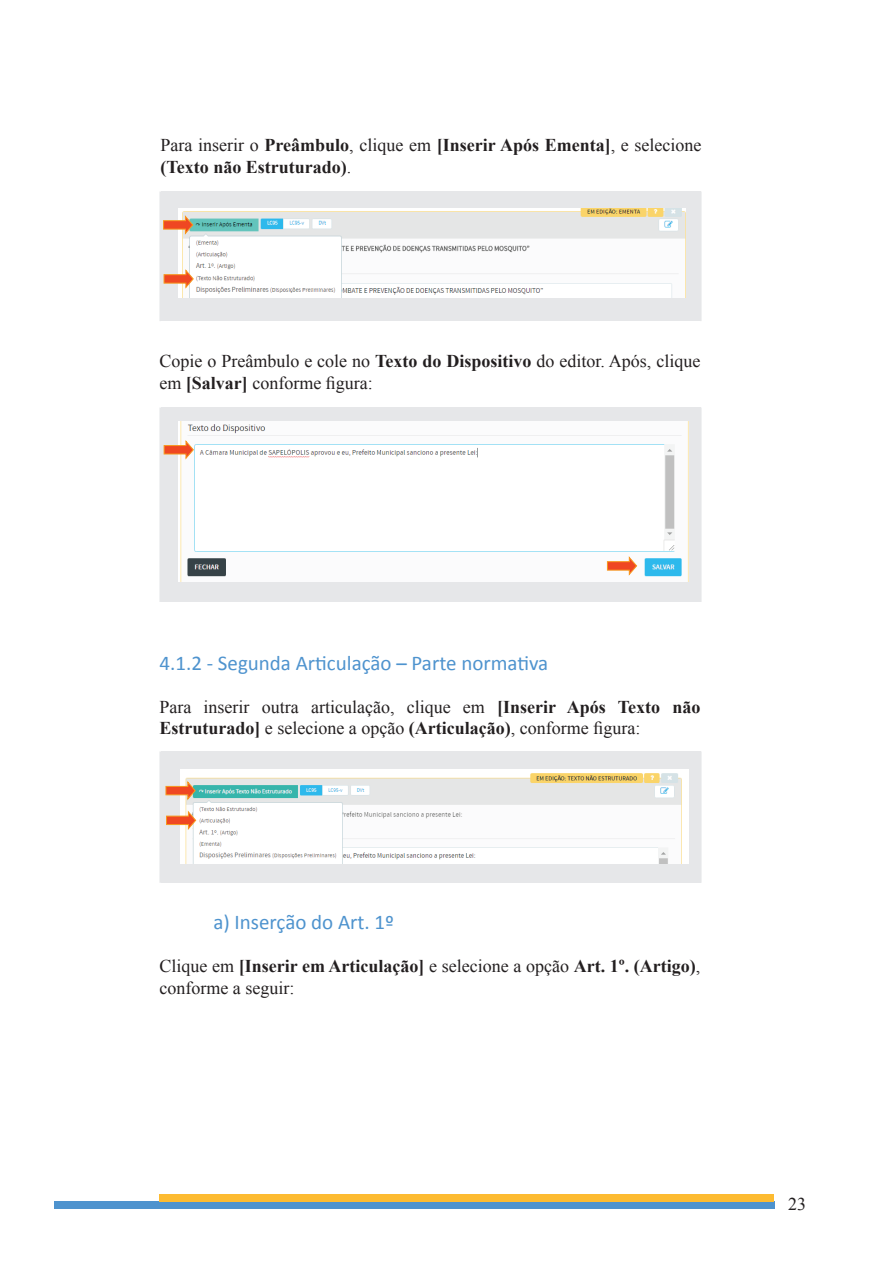
<style>
.page{position:relative;width:893px;height:1263px;background:#fff}
.page>*{position:absolute;margin:0;border:0;box-sizing:border-box;transform-origin:0 0}
.t1{font:21px "Calibri";color:#4e93ce}
.t2{font:18px/21.6px "Times New Roman";color:#231f20}
.t3{font:700 18px/21.6px "Times New Roman";color:#231f20}
.s1{font-weight:400}
.s2{font-weight:700}
</style>
<div class="page">
<div style="left:54px;top:1202px;width:720px;height:7px;background:#4e93ce"></div>
<div style="left:159px;top:1194px;width:615px;height:8px;background:#fdbb31"></div>
<div style="left:161px;top:191px;width:539px;height:130px;background:#e6e7e9"></div>
<hr style="left:700px;top:191px;width:2px;height:130px;background:#e6e7e9">
<hr style="left:159px;top:191px;width:2px;height:130px;background:#e6e7e9">
<img style="left:178px;top:209px;width:507px;height:88px">
<svg style="left:163px;top:269px;width:31px;height:21px"></svg>
<svg style="left:163px;top:215px;width:31px;height:21px"></svg>
<div style="left:161px;top:407px;width:539px;height:195px;background:#e6e7e9"></div>
<hr style="left:700px;top:407px;width:2px;height:195px;background:#e6e7e9">
<hr style="left:159px;top:407px;width:2px;height:195px;background:#e6e7e9">
<img style="left:178px;top:421px;width:510px;height:161px">
<svg style="left:606px;top:556px;width:32px;height:21px"></svg>
<svg style="left:163px;top:440px;width:31px;height:21px"></svg>
<div style="left:161px;top:751px;width:539px;height:132px;background:#e6e7e9"></div>
<hr style="left:700px;top:751px;width:2px;height:132px;background:#e6e7e9">
<hr style="left:159px;top:751px;width:2px;height:132px;background:#e6e7e9">
<img style="left:180px;top:769px;width:509px;height:94px">
<svg style="left:166px;top:811px;width:31px;height:20px"></svg>
<svg style="left:165px;top:781px;width:31px;height:20px"></svg>
<p class="t3" style="left:161px;top:134px;width:542px"><span class="s1">Para inserir o</span> Preâmbulo<span class="s1">, clique em</span> [Inserir Após Ementa]<span class="s1">, e selecione </span>(Texto não Estruturado)<span class="s1">.</span></p>
<p class="t2" style="left:159px;top:350px;width:542px">Copie o Preâmbulo e cole no <span class="s2">Texto do Dispositivo</span> do editor. Após, clique em <span class="s2">[Salvar]</span> conforme figura:</p>
<p class="t1" style="left:159px;top:649px;width:390px">4.1.2 - Segunda Articulação – Parte normativa</p>
<p class="t2" style="left:159px;top:696px;width:542px">Para inserir outra articulação, clique em <span class="s2">[Inserir Após Texto não<br>Estruturado]</span> e selecione a opção <span class="s2">(Articulação)</span>, conforme figura:</p>
<p class="t1" style="left:213px;top:909px;width:182px">a) Inserção do Art. 1º</p>
<p class="t2" style="left:159px;top:955px;width:542px">Clique em <span class="s2">[Inserir em Articulação]</span> e selecione a opção <span class="s2">Art. 1º. (Artigo)</span>, conforme a seguir:</p>
<p class="t2" style="left:788px;top:1193px;width:19px">23</p>
</div>
